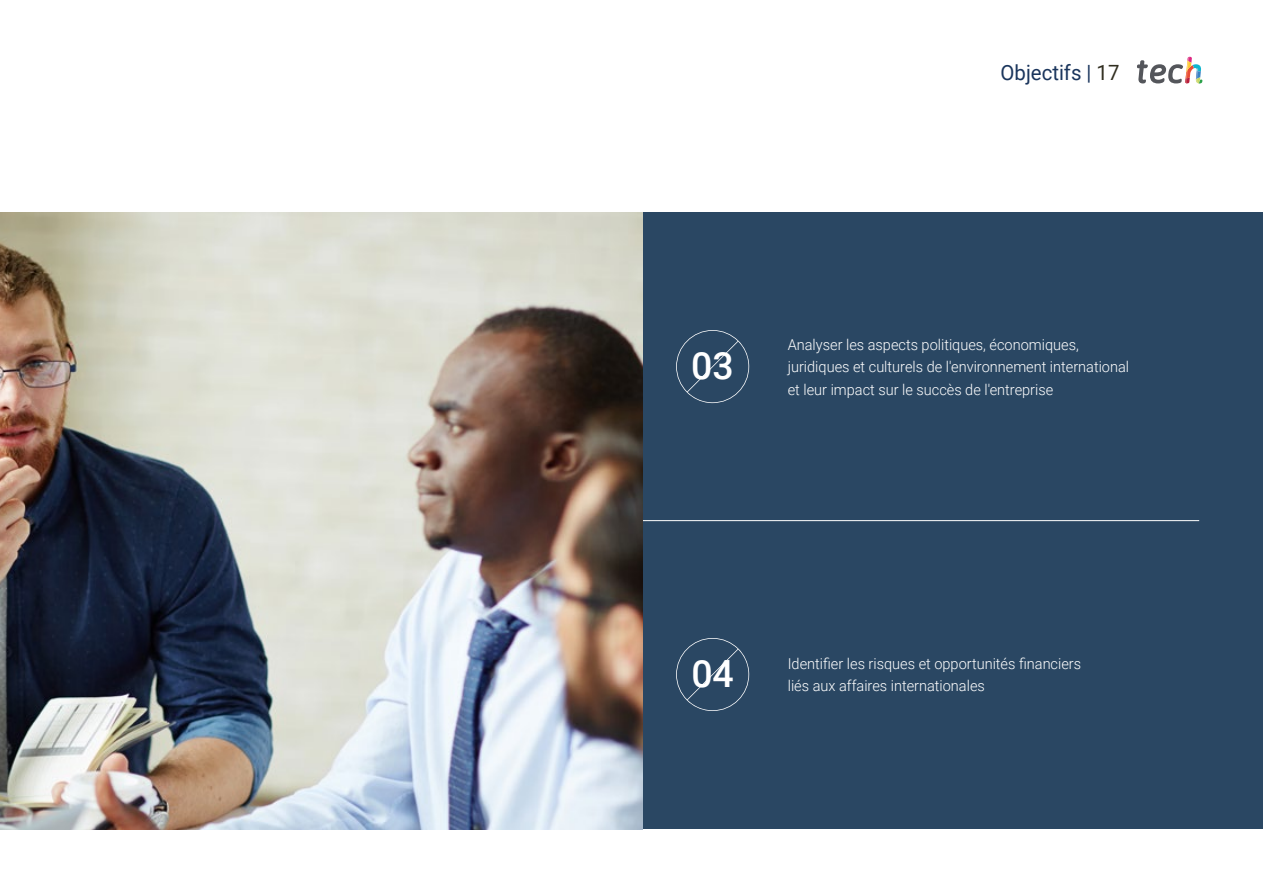
<style>
.page{position:relative;width:1263px;height:893px;background:#fff}
.page>*{position:absolute;margin:0;border:0;box-sizing:border-box;transform-origin:0 0}
.t1{font:500 37.5px "Roboto";color:#fff}
.t2{font:21px "Roboto";color:#1a355c}
.t3{font:300 15px/22.5px "Roboto";color:#fff}
.s1{color:#312e20}
</style>
<div class="page">
<div style="left:642px;top:213px;width:621px;height:616px;background:#2a4763"></div>
<svg style="left:676px;top:330px;width:73px;height:73px"></svg>
<svg style="left:676px;top:638px;width:73px;height:73px"></svg>
<hr style="left:0;top:520px;width:1199px;height:1px;background:#fff">
<img style="left:0;top:213px;width:642px;height:616px">
<svg style="left:1137px;top:57px;width:65px;height:27px"></svg>
<h2 class="t2" style="left:1000px;top:57px;width:120px">Objectifs | <span class="s1">17</span></h2>
<h1 class="t1" style="left:691px;top:340px;width:44px">03</h1>
<p class="t3" style="left:788px;top:333px;width:343px">Analyser les aspects politiques, économiques, juridiques et culturels de l'environnement international et leur impact sur le succès de l'entreprise</p>
<h1 class="t1" style="left:691px;top:648px;width:44px">04</h1>
<p class="t3" style="left:788px;top:652px;width:295px">Identifier les risques et opportunités financiers</p>
<p class="t3" style="left:788px;top:674px;width:199px">liés aux affaires internationales</p>
</div>
